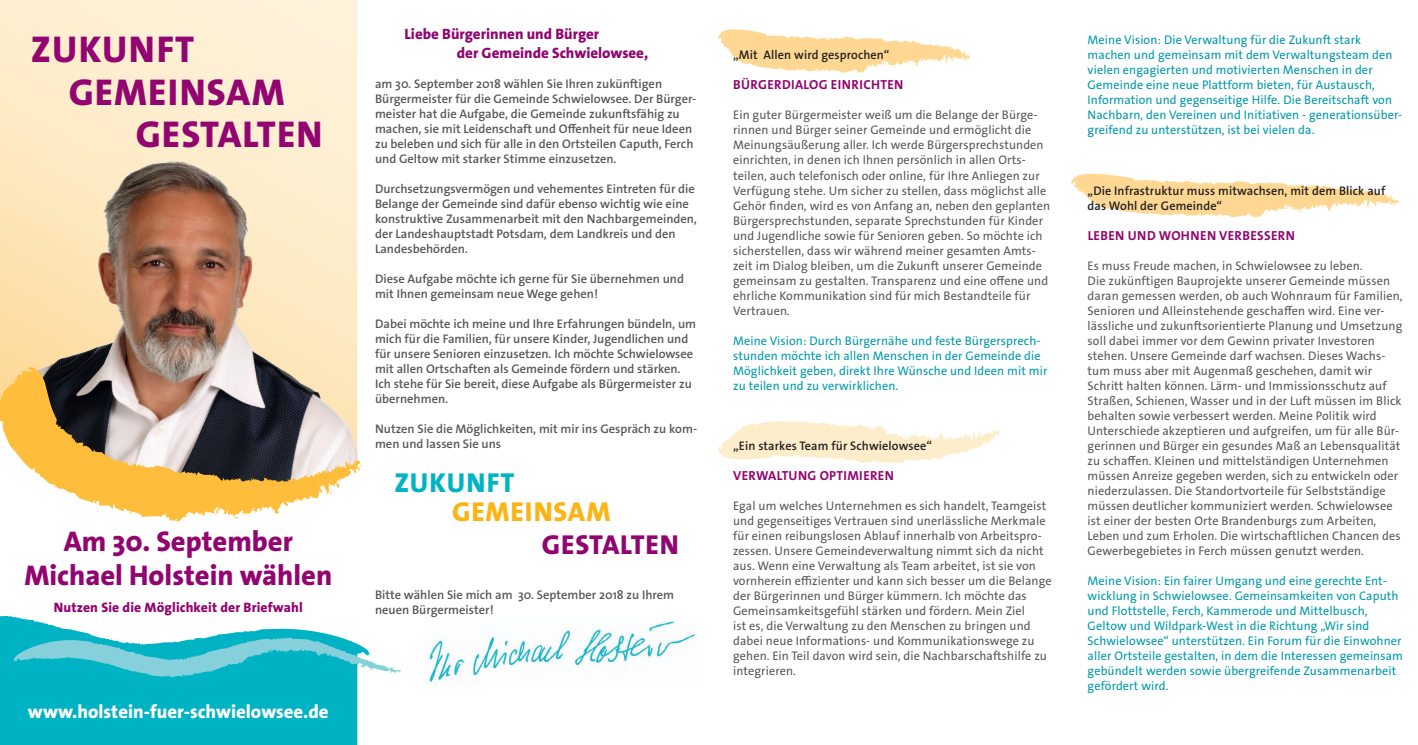
<style>
.page{position:relative;width:1418px;height:745px;background:#fff}
.page>*{position:absolute;margin:0;border:0;box-sizing:border-box;transform-origin:0 0}
.t1{font:800 37.5px "The Sans Os F";letter-spacing:.065em;color:#920570}
.t2{font:800 28.62px/34.2px "The Sans Os F";color:#920570;text-align:center}
.t3{font:800 27.5px "The Sans Os F";color:#fbb416}
.t4{font:800 27.5px "The Sans Os F";color:#920570}
.t5{font:800 27.5px "The Sans Os F";color:#00b3c4}
.t6{font:800 18.75px "The Sans Os F";color:#fff}
.t7{font:800 15px/18px "The Sans Os F";color:#920570}
.t8{font:800 13.75px "The Sans Os F";letter-spacing:.01em;color:#920570}
.t9{font:700 13.12px "The Sans Os F";letter-spacing:.025em;color:#920570}
.t10{font:12.5px/15px "The Sans Os F";letter-spacing:.01em;color:#57585a}
.t11{font:600 12.5px/15px "The Sans Os F";color:#57585a}
.t12{font:12.5px/15px "The Sans Os F";letter-spacing:.01em;color:#009aac}
.t13{font:600 12.5px/15px "The Sans Os F";letter-spacing:.01em;color:#231f20}
</style>
<div class="page">
<div style="left:0;top:676px;width:357px;height:68px;background:#00b3c4"></div>
<svg style="left:0;top:0;width:357px;height:158px;background:#feeed0"></svg>
<img style="left:0;top:158px;width:358px;height:207px">
<svg style="left:0;top:615px;width:401px;height:61px"></svg>
<svg style="left:0;top:365px;width:362px;height:157px"></svg>
<svg style="left:318px;top:490px;width:14px;height:8px"></svg>
<img style="left:428px;top:621px;width:268px;height:62px">
<svg style="left:718px;top:29px;width:252px;height:44px"></svg>
<svg style="left:718px;top:421px;width:282px;height:43px"></svg>
<svg style="left:1070px;top:173px;width:328px;height:45px"></svg>
<h1 class="t1" style="left:31px;top:26px;width:165px">Zukunft</h1>
<h1 class="t1" style="left:69px;top:68px;width:138px">Gemeinsam</h1>
<h1 class="t1" style="left:136px;top:111px;width:183px">Gestalten</h1>
<h2 class="t2" style="left:24px;top:523px;width:309px">Am 30. September<br>Michael Holstein wählen</h2>
<p class="t8" style="left:54px;top:597px;width:250px">Nutzen Sie die Möglichkeit der Briefwahl</p>
<h3 class="t6" style="left:28px;top:699px;width:302px">www.holstein-fuer-schwielowsee.de</h3>
<p class="t7" style="left:457px;top:25px;width:193px;text-indent:-52px">Liebe Bürgerinnen und Bürger<br>der Gemeinde Schwielowsee,</p>
<p class="t11" style="left:375px;top:76px;width:323px">am 30. September 2018 wählen Sie Ihren zukünftigen Bürgermeister für die Gemeinde Schwielowsee. Der Bürger&shy;meister hat die Aufgabe, die Gemeinde zukunftsfähig zu machen, sie mit Leidenschaft und Offenheit für neue Ideen zu beleben und sich für alle in den Ortsteilen Caputh, Ferch und Geltow mit starker Stimme einzusetzen.</p>
<p class="t11" style="left:375px;top:181px;width:323px">Durchsetzungsvermögen und vehementes Eintreten für die Belange der Gemeinde sind dafür ebenso wichtig wie eine konstruktive Zusammenarbeit mit den Nachbargemeinden, der Landeshauptstadt Potsdam, dem Landkreis und den Landesbehörden.</p>
<p class="t11" style="left:375px;top:271px;width:310px">Diese Aufgabe möchte ich gerne für Sie übernehmen und mit Ihnen gemeinsam neue Wege gehen!</p>
<p class="t11" style="left:375px;top:316px;width:322px">Dabei möchte ich meine und Ihre Erfahrungen bündeln, um mich für die Familien, für unsere Kinder, Jugendlichen und für unsere Senioren einzusetzen. Ich möchte Schwielowsee mit allen Ortschaften als Gemeinde fördern und stärken.<br>Ich stehe für Sie bereit, diese Aufgabe als Bürgermeister zu übernehmen.</p>
<p class="t11" style="left:375px;top:421px;width:323px">Nutzen Sie die Möglichkeiten, mit mir ins Gespräch zu kom&shy;men und lassen Sie uns</p>
<h3 class="t5" style="left:394px;top:464px;width:121px">Zukunft</h3>
<h3 class="t3" style="left:452px;top:493px;width:102px">Gemeinsam</h3>
<h3 class="t4" style="left:542px;top:526px;width:135px">Gestalten</h3>
<p class="t11" style="left:375px;top:586px;width:301px">Bitte wählen Sie mich am 30. September 2018 zu Ihrem neuen Bürgermeister!</p>
<p class="t13" style="left:733px;top:48px;width:158px">„Mit Allen wird gesprochen“</p>
<p class="t9" style="left:733px;top:76px;width:172px">BÜRGERDIALOG EINRICHTEN</p>
<p class="t10" style="left:733px;top:108px;width:319px">Ein guter Bürgermeister weiß um die Belange der Bürge&shy;rinnen und Bürger seiner Gemeinde und ermöglicht die Meinungsäußerung aller. Ich werde Bürgersprechstunden einrichten, in denen ich Ihnen persönlich in allen Orts&shy;teilen, auch telefonisch oder online, für Ihre Anliegen zur Verfügung stehe. Um sicher zu stellen, dass möglichst alle Gehör finden, wird es von Anfang an, neben den geplanten Bürgersprechstunden, separate Sprechstunden für Kinder und Jugendliche sowie für Senioren geben. So möchte ich sicherstellen, dass wir während meiner gesamten Amts&shy;zeit im Dialog bleiben, um die Zukunft unserer Gemeinde gemeinsam zu gestalten. Transparenz und eine offene und ehrliche Kommunikation sind für mich Bestandteile für Vertrauen.</p>
<p class="t12" style="left:733px;top:333px;width:316px">Meine Vision: Durch Bürgernähe und feste Bürgersprech&shy;stunden möchte ich allen Menschen in der Gemeinde die Möglichkeit geben, direkt Ihre Wünsche und Ideen mit mir zu teilen und zu verwirklichen.</p>
<p class="t13" style="left:733px;top:438px;width:200px">„Ein starkes Team für Schwielowsee“</p>
<p class="t9" style="left:733px;top:466px;width:162px">VERWALTUNG OPTIMIEREN</p>
<p class="t10" style="left:733px;top:498px;width:320px">Egal um welches Unternehmen es sich handelt, Teamgeist und gegenseitiges Vertrauen sind unerlässliche Merkmale für einen reibungslosen Ablauf innerhalb von Arbeitspro&shy;zessen. Unsere Gemeindeverwaltung nimmt sich da nicht aus. Wenn eine Verwaltung als Team arbeitet, ist sie von vornherein effizienter und kann sich besser um die Belange der Bürgerinnen und Bürger kümmern. Ich möchte das Gemeinsamkeitsgefühl stärken und fördern. Mein Ziel<br>ist es, die Verwaltung zu den Menschen zu bringen und dabei neue Informations- und Kommunikationswege zu gehen. Ein Teil davon wird sein, die Nachbarschaftshilfe zu integrieren.</p>
<p class="t12" style="left:1087px;top:33px;width:316px">Meine Vision: Die Verwaltung für die Zukunft stark machen und gemeinsam mit dem Verwaltungsteam den vielen engagierten und motivierten Menschen in der Gemeinde eine neue Plattform bieten, für Austausch, Information und gegenseitige Hilfe. Die Bereitschaft von Nachbarn, den Vereinen und Initiativen - generationsüber&shy;greifend zu unterstützen, ist bei vielen da.</p>
<p class="t13" style="left:1087px;top:183px;width:299px">„Die Infrastruktur muss mitwachsen, mit dem Blick auf das Wohl der Gemeinde“</p>
<p class="t9" style="left:1087px;top:226px;width:209px">LEBEN UND WOHNEN VERBESSERN</p>
<p class="t10" style="left:1087px;top:258px;width:316px">Es muss Freude machen, in Schwielowsee zu leben.<br>Die zukünftigen Bauprojekte unserer Gemeinde müssen daran gemessen werden, ob auch Wohnraum für Familien, Senioren und Alleinstehende geschaffen wird. Eine ver&shy;lässliche und zukunftsorientierte Planung und Umsetzung soll dabei immer vor dem Gewinn privater Investoren stehen. Unsere Gemeinde darf wachsen. Dieses Wachs&shy;tum muss aber mit Augenmaß geschehen, damit wir Schritt halten können. Lärm- und Immissionsschutz auf Straßen, Schienen, Wasser und in der Luft müssen im Blick behalten sowie verbessert werden. Meine Politik wird Unterschiede akzeptieren und aufgreifen, um für alle Bür&shy;gerinnen und Bürger ein gesundes Maß an Lebensqualität zu schaffen. Kleinen und mittelständigen Unternehmen müssen Anreize gegeben werden, sich zu entwickeln oder niederzulassen. Die Standortvorteile für Selbstständige müssen deutlicher kommuniziert werden. Schwielowsee ist einer der besten Orte Brandenburgs zum Arbeiten, Leben und zum Erholen. Die wirtschaftlichen Chancen des Gewerbegebietes in Ferch müssen genutzt werden.</p>
<p class="t12" style="left:1087px;top:573px;width:317px">Meine Vision: Ein fairer Umgang und eine gerechte Ent&shy;wicklung in Schwielowsee. Gemeinsamkeiten von Caputh und Flottstelle, Ferch, Kammerode und Mittelbusch, Geltow und Wildpark-West in die Richtung „Wir sind Schwielowsee“ unterstützen. Ein Forum für die Einwohner aller Ortsteile gestalten, in dem die Interessen gemeinsam gebündelt werden sowie übergreifende Zusammenarbeit gefördert wird.</p>
</div>
